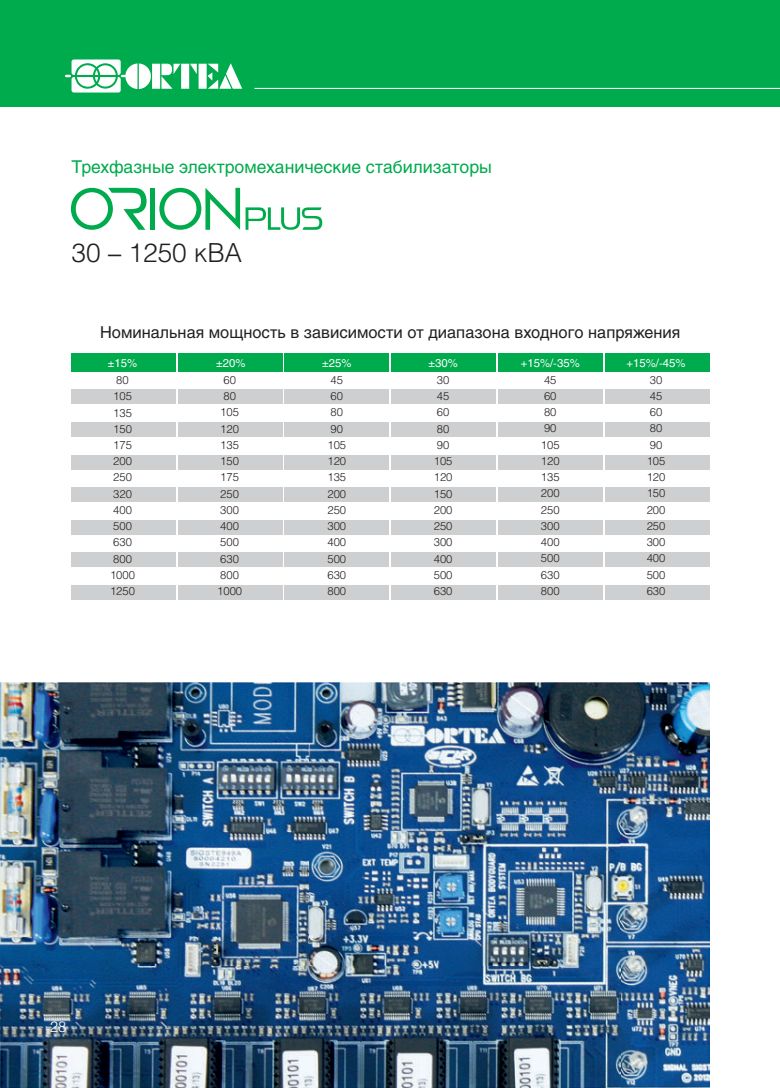
<style>
.page{position:relative;width:780px;height:1088px;background:#fff}
.page>*{position:absolute;margin:0;border:0;box-sizing:border-box;transform-origin:0 0}
.t1{font:300 26.25px "Helios";color:#231f20}
.t2{font:17.5px "Helios";color:#00ab4d}
.t3{font:16.25px "Helios";color:#231f20}
.t4{font:300 15px "Helios";color:#fff}
.t5{font:300 11.25px/16.2px "Helios";color:#231f20}
.t6{font:11.25px "Helios";color:#fff}
</style>
<div class="page">
<img style="left:0;top:683px;width:709px;height:405px">
<div style="left:0;top:0;width:780px;height:106px;background:#00ab4d"></div>
<hr style="left:254px;top:88px;width:526px;height:1px;background:#fff">
<svg style="left:65px;top:59px;width:177px;height:34px"></svg>
<div style="left:150px;top:188px;width:5px;height:42px;background:#00ab4d"></div>
<svg style="left:71px;top:188px;width:75px;height:42px"></svg>
<svg style="left:159px;top:188px;width:163px;height:42px"></svg>
<div style="left:71px;top:353px;width:105px;height:18px;background:#00ab4d"></div>
<div style="left:71px;top:390px;width:105px;height:14px;background:#cecfd0"></div>
<div style="left:71px;top:422px;width:105px;height:15px;background:#cecfd0"></div>
<div style="left:71px;top:455px;width:105px;height:14px;background:#cecfd0"></div>
<div style="left:605px;top:353px;width:104px;height:18px;background:#00ab4d"></div>
<div style="left:605px;top:390px;width:104px;height:14px;background:#cecfd0"></div>
<div style="left:605px;top:422px;width:104px;height:15px;background:#cecfd0"></div>
<div style="left:605px;top:455px;width:104px;height:14px;background:#cecfd0"></div>
<div style="left:498px;top:353px;width:104px;height:18px;background:#00ab4d"></div>
<div style="left:498px;top:390px;width:104px;height:14px;background:#cecfd0"></div>
<div style="left:498px;top:422px;width:104px;height:15px;background:#cecfd0"></div>
<div style="left:498px;top:455px;width:104px;height:14px;background:#cecfd0"></div>
<div style="left:391px;top:353px;width:104px;height:18px;background:#00ab4d"></div>
<div style="left:391px;top:390px;width:104px;height:14px;background:#cecfd0"></div>
<div style="left:391px;top:422px;width:104px;height:15px;background:#cecfd0"></div>
<div style="left:391px;top:455px;width:104px;height:14px;background:#cecfd0"></div>
<div style="left:285px;top:353px;width:104px;height:18px;background:#00ab4d"></div>
<div style="left:285px;top:390px;width:104px;height:14px;background:#cecfd0"></div>
<div style="left:285px;top:422px;width:104px;height:15px;background:#cecfd0"></div>
<div style="left:285px;top:455px;width:104px;height:14px;background:#cecfd0"></div>
<div style="left:178px;top:353px;width:104px;height:18px;background:#00ab4d"></div>
<div style="left:178px;top:390px;width:104px;height:14px;background:#cecfd0"></div>
<div style="left:178px;top:422px;width:104px;height:15px;background:#cecfd0"></div>
<div style="left:178px;top:455px;width:104px;height:14px;background:#cecfd0"></div>
<div style="left:71px;top:487px;width:105px;height:15px;background:#cecfd0"></div>
<div style="left:71px;top:520px;width:105px;height:14px;background:#cecfd0"></div>
<div style="left:71px;top:552px;width:105px;height:15px;background:#cecfd0"></div>
<div style="left:605px;top:487px;width:104px;height:15px;background:#cecfd0"></div>
<div style="left:605px;top:520px;width:104px;height:14px;background:#cecfd0"></div>
<div style="left:605px;top:552px;width:104px;height:15px;background:#cecfd0"></div>
<div style="left:498px;top:487px;width:104px;height:15px;background:#cecfd0"></div>
<div style="left:498px;top:520px;width:104px;height:14px;background:#cecfd0"></div>
<div style="left:498px;top:552px;width:104px;height:15px;background:#cecfd0"></div>
<div style="left:391px;top:487px;width:104px;height:15px;background:#cecfd0"></div>
<div style="left:391px;top:520px;width:104px;height:14px;background:#cecfd0"></div>
<div style="left:391px;top:552px;width:104px;height:15px;background:#cecfd0"></div>
<div style="left:285px;top:487px;width:104px;height:15px;background:#cecfd0"></div>
<div style="left:285px;top:520px;width:104px;height:14px;background:#cecfd0"></div>
<div style="left:285px;top:552px;width:104px;height:15px;background:#cecfd0"></div>
<div style="left:178px;top:487px;width:104px;height:15px;background:#cecfd0"></div>
<div style="left:178px;top:520px;width:104px;height:14px;background:#cecfd0"></div>
<div style="left:178px;top:552px;width:104px;height:15px;background:#cecfd0"></div>
<div style="left:71px;top:585px;width:105px;height:14px;background:#cecfd0"></div>
<div style="left:605px;top:585px;width:104px;height:14px;background:#cecfd0"></div>
<div style="left:498px;top:585px;width:104px;height:14px;background:#cecfd0"></div>
<div style="left:391px;top:585px;width:104px;height:14px;background:#cecfd0"></div>
<div style="left:285px;top:585px;width:104px;height:14px;background:#cecfd0"></div>
<div style="left:178px;top:585px;width:104px;height:14px;background:#cecfd0"></div>
<h2 class="t2" style="left:71px;top:157px;width:422px">Трехфазные электромеханические стабилизаторы</h2>
<h1 class="t1" style="left:71px;top:237px;width:172px">30 – 1250 кВА</h1>
<h3 class="t3" style="left:100px;top:322px;width:581px">Номинальная мощность в зависимости от диапазона входного напряжения</h3>
<p class="t5" style="left:110px;top:372px;width:27px;text-align:center">80<br>105<br>135<br>150<br>175<br>200<br>250<br>320<br>400<br>500<br>630<br>800<br>1000<br>1250</p>
<p class="t6" style="left:108px;top:356px;width:31px">±15%</p>
<p class="t6" style="left:216px;top:356px;width:31px">±20%</p>
<p class="t6" style="left:322px;top:356px;width:31px">±25%</p>
<p class="t6" style="left:428px;top:356px;width:31px">±30%</p>
<p class="t6" style="left:520px;top:356px;width:61px">+15%/-35%</p>
<p class="t6" style="left:626px;top:356px;width:61px">+15%/-45%</p>
<p class="t5" style="left:217px;top:372px;width:27px;text-align:center">60<br>80<br>105<br>120<br>135<br>150<br>175<br>250<br>300<br>400<br>500<br>630<br>800<br>1000</p>
<p class="t5" style="left:327px;top:372px;width:20px">45<br>60<br>80<br>90<br>105<br>120<br>135<br>200<br>250<br>300<br>400<br>500<br>630<br>800</p>
<p class="t5" style="left:434px;top:371px;width:20px">30<br>45<br>60<br>80<br>90<br>105<br>120<br>150<br>200<br>250<br>300<br>400<br>500<br>630</p>
<p class="t5" style="left:541px;top:371px;width:20px">45<br>60<br>80<br>90<br>105<br>120<br>135<br>200<br>250<br>300<br>400<br>500<br>630<br>800</p>
<p class="t5" style="left:646px;top:371px;width:20px">30<br>45<br>60<br>80<br>90<br>105<br>120<br>150<br>200<br>250<br>300<br>400<br>500<br>630</p>
<h3 class="t4" style="left:50px;top:1018px;width:18px">28</h3>
</div>
